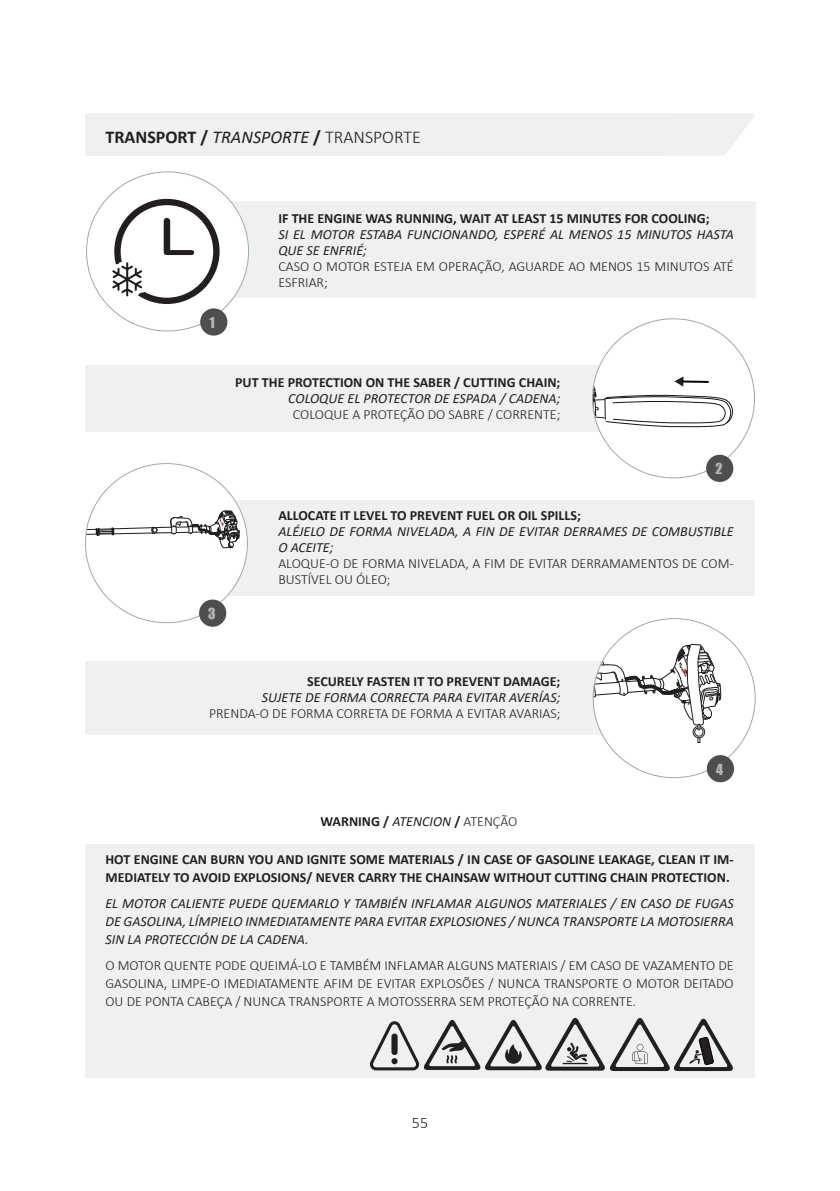
<style>
.page{position:relative;width:840px;height:1191px;background:#fff}
.page>*{position:absolute;margin:0;border:0;box-sizing:border-box;transform-origin:0 0}
.t1{font:700 18px "Calibri";color:#231f20}
.t2{font:300 16px "Calibri";color:#231f20}
.t3{font:300 14px/16px "Calibri";color:#231f20}
.t4{font:italic 14px/16px "Calibri";color:#231f20}
.t5{font:700 14px/18px "Calibri";color:#231f20}
.t6{font:14px "Impact";color:#b4b5b9}
.s1{font-weight:400;font-style:italic}
.s2{font-weight:300}
</style>
<div class="page">
<svg style="left:669px;top:113px;width:86px;height:43px"></svg>
<div style="left:85px;top:113px;width:584px;height:43px;background:#eff0f0"></div>
<div style="left:152px;top:201px;width:602px;height:97px;background:#eff0f0"></div>
<div style="left:87px;top:171px;width:162px;height:160px;background:#fff;border-radius:50%"></div>
<div style="left:154px;top:500px;width:600px;height:95px;background:#eff0f0"></div>
<div style="left:86px;top:463px;width:162px;height:159px;background:#fff;border-radius:50%"></div>
<svg style="left:86px;top:477px;width:161px;height:104px"></svg>
<div style="left:199px;top:599px;width:27px;height:28px;background:#4f4e4e;border-radius:50%"></div>
<div style="left:200px;top:308px;width:27px;height:27px;background:#4f4e4e;border-radius:50%"></div>
<div style="left:85px;top:843px;width:669px;height:234px;background:#eff0f0"></div>
<svg style="left:370px;top:1018px;width:362px;height:53px"></svg>
<svg style="left:101px;top:199px;width:118px;height:106px"></svg>
<div style="left:85px;top:661px;width:601px;height:73px;background:#eff0f0"></div>
<div style="left:593px;top:618px;width:162px;height:159px;background:#fff;border-radius:50%"></div>
<div style="left:706px;top:755px;width:27px;height:27px;background:#4f4e4e;border-radius:50%"></div>
<div style="left:692px;top:726px;width:12px;height:12px;border:1px solid #231f20;border-radius:50%"></div>
<div style="left:694px;top:727px;width:8px;height:9px;border:1px solid #231f20;border-radius:50%"></div>
<svg style="left:593px;top:627px;width:147px;height:103px"></svg>
<div style="left:85px;top:365px;width:601px;height:66px;background:#eff0f0"></div>
<div style="left:592px;top:318px;width:162px;height:159px;background:#fff;border-radius:50%"></div>
<div style="left:705px;top:455px;width:28px;height:27px;background:#4f4e4e;border-radius:50%"></div>
<svg style="left:592px;top:358px;width:140px;height:69px"></svg>
<hr style="left:681px;top:380px;width:27px;height:3px;background:#0b0002">
<p class="t1" style="left:105px;top:124px;width:317px">TRANSPORT / <span class="s1">TRANSPORTE</span> / <span class="s2">TRANSPORTE</span></p>
<p class="t6" style="left:209px;top:311px;width:7px">1</p>
<p class="t6" style="left:208px;top:602px;width:9px">3</p>
<p class="t5" style="left:278px;top:209px;width:432px">IF THE ENGINE WAS RUNNING, WAIT AT LEAST 15 MINUTES FOR COOLING;</p>
<p class="t4" style="left:278px;top:226px;width:456px">SI EL MOTOR ESTABA FUNCIONANDO, ESPERÉ AL MENOS 15 MINUTOS HASTA<br>QUE SE ENFRIÉ;</p>
<p class="t3" style="left:278px;top:258px;width:456px">CASO O MOTOR ESTEJA EM OPERAÇÃO, AGUARDE AO MENOS 15 MINUTOS ATÉ<br>ESFRIAR;</p>
<p class="t5" style="left:235px;top:373px;width:326px">PUT THE PROTECTION ON THE SABER / CUTTING CHAIN;</p>
<p class="t4" style="left:288px;top:389px;width:273px">COLOQUE EL PROTECTOR DE ESPADA / CADENA;</p>
<p class="t3" style="left:293px;top:406px;width:269px">COLOQUE A PROTEÇÃO DO SABRE / CORRENTE;</p>
<p class="t6" style="left:715px;top:458px;width:9px">2</p>
<p class="t5" style="left:278px;top:506px;width:304px">ALLOCATE IT LEVEL TO PREVENT FUEL OR OIL SPILLS;</p>
<p class="t4" style="left:278px;top:523px;width:456px">ALÉJELO DE FORMA NIVELADA, A FIN DE EVITAR DERRAMES DE COMBUSTIBLE<br>O ACEITE;</p>
<p class="t3" style="left:278px;top:555px;width:456px">ALOQUE-O DE FORMA NIVELADA, A FIM DE EVITAR DERRAMAMENTOS DE COM-<br>BUSTÍVEL OU ÓLEO;</p>
<p class="t5" style="left:307px;top:672px;width:255px">SECURELY FASTEN IT TO PREVENT DAMAGE;</p>
<p class="t4" style="left:262px;top:688px;width:300px">SUJETE DE FORMA CORRECTA PARA EVITAR AVERÍAS;</p>
<p class="t3" style="left:209px;top:705px;width:353px">PRENDA-O DE FORMA CORRETA DE FORMA A EVITAR AVARIAS;</p>
<p class="t5" style="left:320px;top:812px;width:198px">WARNING / <span class="s1">ATENCION</span> / <span class="s2">ATENÇÃO</span></p>
<p class="t6" style="left:715px;top:758px;width:8px">4</p>
<p class="t5" style="left:105px;top:850px;width:629px">HOT ENGINE CAN BURN YOU AND IGNITE SOME MATERIALS / IN CASE OF GASOLINE LEAKAGE, CLEAN IT IM-<br>MEDIATELY TO AVOID EXPLOSIONS/ NEVER CARRY THE CHAINSAW WITHOUT CUTTING CHAIN PROTECTION.</p>
<p class="t4" style="left:105px;top:893px;width:629px;line-height:18px;text-align:justify">EL MOTOR CALIENTE PUEDE QUEMARLO Y TAMBIÉN INFLAMAR ALGUNOS MATERIALES / EN CASO DE FUGAS DE GASOLINA, LÍMPIELO INMEDIATAMENTE PARA EVITAR EXPLOSIONES / NUNCA TRANSPORTE LA MOTOSIERRA SIN LA PROTECCIÓN DE LA CADENA.</p>
<p class="t3" style="left:105px;top:956px;width:629px;line-height:18px;text-align:justify">O MOTOR QUENTE PODE QUEIMÁ-LO E TAMBÉM INFLAMAR ALGUNS MATERIAIS / EM CASO DE VAZAMENTO DE GASOLINA, LIMPE-O IMEDIATAMENTE AFIM DE EVITAR EXPLOSÕES / NUNCA TRANSPORTE O MOTOR DEITADO OU DE PONTA CABEÇA / NUNCA TRANSPORTE A MOTOSSERRA SEM PROTEÇÃO NA CORRENTE.</p>
<p class="t2" style="left:411px;top:1112px;width:18px">55</p>
</div>
